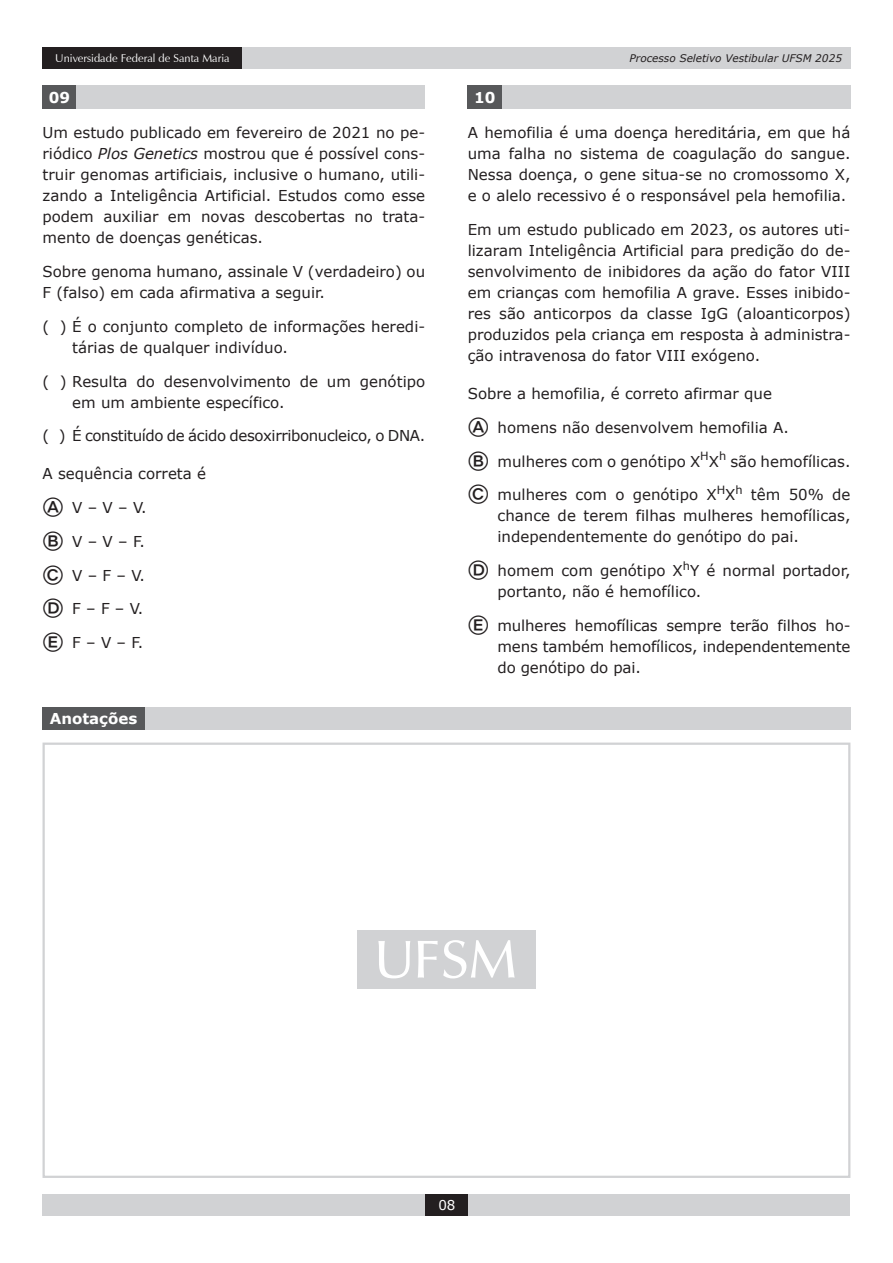
<style>
.page{position:relative;width:893px;height:1263px;background:#fff}
.page>*{position:absolute;margin:0;border:0;box-sizing:border-box;transform-origin:0 0}
.t1{font:15px/21px "Verdana";color:#231f20;text-align:justify}
.t2{font:15px "Verdana";letter-spacing:-.025em;color:#231f20}
.t3{font:700 15px "Verdana";color:#fff}
.t4{font:13.5px "Verdana";color:#fff}
.t5{font:11.25px "Zapf Humanist 601 BT";color:#fff}
.t6{font:italic 10.5px "Verdana";color:#231f20}
.s1{font-style:italic}
.s2{font-family:"Bundesbahn Pi Three";font-size:22.5px}
</style>
<div class="page">
<div style="left:234px;top:47px;width:616px;height:22px;background:#d1d2d4"></div>
<div style="left:43px;top:1194px;width:807px;height:22px;background:#d1d2d4"></div>
<div style="left:425px;top:1194px;width:43px;height:22px;background:#231f20"></div>
<div style="left:43px;top:47px;width:199px;height:22px;background:#231f20"></div>
<div style="left:43px;top:85px;width:34px;height:24px;background:#57585a"></div>
<div style="left:77px;top:85px;width:348px;height:24px;background:#d1d2d4"></div>
<div style="left:468px;top:85px;width:34px;height:24px;background:#57585a"></div>
<div style="left:502px;top:85px;width:348px;height:24px;background:#d1d2d4"></div>
<div style="left:357px;top:930px;width:179px;height:59px;background:#d1d2d4"></div>
<svg style="left:378px;top:940px;width:137px;height:38px"></svg>
<div style="left:43px;top:742px;width:807px;height:436px;border:2px solid #d1d2d4"></div>
<div style="left:43px;top:707px;width:102px;height:22px;background:#57585a"></div>
<div style="left:145px;top:707px;width:705px;height:22px;background:#d1d2d4"></div>
<p class="t5" style="left:55px;top:51px;width:176px">Universidade Federal de Santa Maria</p>
<p class="t6" style="left:630px;top:51px;width:214px">Processo Seletivo Vestibular UFSM 2025</p>
<p class="t3" style="left:49px;top:87px;width:23px">09</p>
<p class="t1" style="left:43px;top:122px;width:384px">Um estudo publicado em fevereiro de 2021 no pe&shy;riódico <span class="s1">Plos Genetics</span> mostrou que é possível cons&shy;truir genomas artificiais, inclusive o humano, utili&shy;zando a Inteligência Artificial. Estudos como esse podem auxiliar em novas descobertas no trata&shy;mento de doenças genéticas.</p>
<p class="t1" style="left:43px;top:261px;width:384px">Sobre genoma humano, assinale V (verdadeiro) ou<br>F (falso) em cada afirmativa a seguir.</p>
<p class="t1" style="left:72px;top:316px;width:354px;text-indent:-30px">( ) É o conjunto completo de informações heredi&shy;tárias de qualquer indivíduo.</p>
<p class="t1" style="left:72px;top:370px;width:354px;text-indent:-30px">( ) Resulta do desenvolvimento de um genótipo em um ambiente específico.</p>
<p class="t2" style="left:43px;top:426px;width:384px">( ) É constituído de ácido desoxirribonucleico, o DNA.</p>
<p class="t1" style="left:43px;top:463px;width:165px">A sequência correta é</p>
<p class="t1" style="left:43px;top:497px;width:106px"><span class="s2">A</span> V – V – V.</p>
<p class="t1" style="left:43px;top:531px;width:104px"><span class="s2">B</span> V – V – F.</p>
<p class="t1" style="left:43px;top:565px;width:104px"><span class="s2">C</span> V – F – V.</p>
<p class="t1" style="left:43px;top:598px;width:102px"><span class="s2">D</span> F – F – V.</p>
<p class="t1" style="left:43px;top:632px;width:102px"><span class="s2">E</span> F – V – F.</p>
<p class="t3" style="left:474px;top:87px;width:23px">10</p>
<p class="t1" style="left:468px;top:122px;width:384px">A hemofilia é uma doença hereditária, em que há uma falha no sistema de coagulação do sangue.<br>Nessa doença, o gene situa-se no cromossomo X, e o alelo recessivo é o responsável pela hemofilia.</p>
<p class="t1" style="left:468px;top:219px;width:384px">Em um estudo publicado em 2023, os autores uti&shy;lizaram Inteligência Artificial para predição do de&shy;senvolvimento de inibidores da ação do fator VIII em crianças com hemofilia A grave. Esses inibido&shy;res são anticorpos da classe IgG (aloanticorpos) produzidos pela criança em resposta à administra&shy;ção intravenosa do fator VIII exógeno.</p>
<p class="t1" style="left:468px;top:383px;width:306px">Sobre a hemofilia, é correto afirmar que</p>
<p class="t1" style="left:468px;top:417px;width:323px"><span class="s2">A</span> homens não desenvolvem hemofilia A.</p>
<p class="t1" style="left:468px;top:451px;width:384px"><span class="s2">B</span> mulheres com o genótipo X<sup>H</sup>X<sup>h</sup> são hemofílicas.</p>
<p class="t1" style="left:497px;top:484px;width:354px;text-indent:-30px"><span class="s2">C</span> mulheres com o genótipo X<sup>H</sup>X<sup>h</sup> têm 50% de chance de terem filhas mulheres hemofílicas, independentemente do genótipo do pai.</p>
<p class="t1" style="left:497px;top:560px;width:354px;text-indent:-30px"><span class="s2">D</span> homem com genótipo X<sup>h</sup>Y é normal portador, portanto, não é hemofílico.</p>
<p class="t1" style="left:497px;top:615px;width:354px;text-indent:-30px"><span class="s2">E</span> mulheres hemofílicas sempre terão filhos ho&shy;mens também hemofílicos, independentemente do genótipo do pai.</p>
<p class="t3" style="left:50px;top:708px;width:89px">Anotações</p>
<p class="t4" style="left:438px;top:1196px;width:19px">08</p>
</div>
